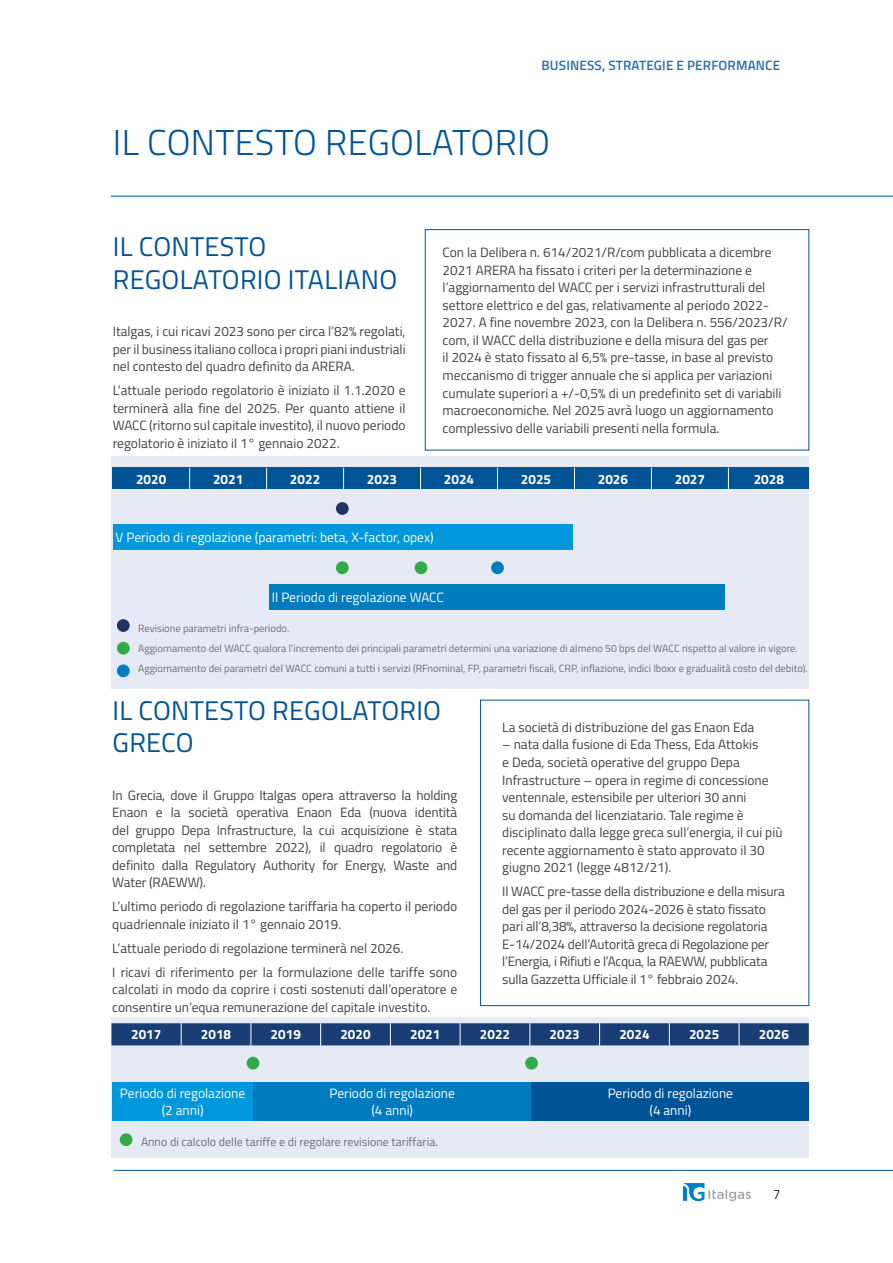
<style>
.page{position:relative;width:893px;height:1263px;background:#fff}
.page>*{position:absolute;margin:0;border:0;box-sizing:border-box;transform-origin:0 0}
.t1{font:300 36px "Titillium";letter-spacing:.01em;color:#005496}
.t2{font:27px/32.4px "Titillium";letter-spacing:.01em;color:#005496}
.body_sx{font:13.5px/17.5px "Titillium";color:#424241}
.body{font:13.5px/17.5px "Titillium";color:#424241;text-align:justify}
.body_-10{font:13.5px/17.5px "Titillium";letter-spacing:-.01em;color:#424241;text-align:justify}
.t3{font:13.5px/17.5px "Titillium";color:#fff;text-align:center}
.t4{font:700 13.5px "Titillium";color:#fff}
.t5{font:600 13.5px "Titillium";letter-spacing:.01em;color:#2d6eaa}
.t6{font:300 13.5px "Titillium";color:#000}
.t7{font:12px "Titillium";color:#6f6e6e}
.t8{font:10.5px/20px "Titillium";color:#6f6e6e}
</style>
<div class="page">
<hr style="left:114px;top:1170px;width:779px;height:1px;background:#005496">
<svg style="left:683px;top:1183px;width:68px;height:18px"></svg>
<div style="left:111px;top:457px;width:698px;height:232px;background:#e6eaf5"></div>
<div style="left:111px;top:1017px;width:698px;height:140px;background:#e6eaf5"></div>
<hr style="left:111px;top:196px;width:782px;height:1px;background:#005496">
<div style="left:425px;top:229px;width:384px;height:221px;border:1px solid #005496"></div>
<div style="left:480px;top:700px;width:329px;height:306px;border:1px solid #005496"></div>
<div style="left:113px;top:468px;width:696px;height:21px;background:#005496"></div>
<svg style="left:189px;top:468px;width:1px;height:22px"></svg>
<svg style="left:266px;top:468px;width:1px;height:22px"></svg>
<svg style="left:343px;top:468px;width:1px;height:22px"></svg>
<svg style="left:420px;top:468px;width:1px;height:22px"></svg>
<svg style="left:497px;top:468px;width:1px;height:22px"></svg>
<svg style="left:574px;top:468px;width:1px;height:22px"></svg>
<svg style="left:651px;top:468px;width:1px;height:22px"></svg>
<svg style="left:728px;top:468px;width:1px;height:22px"></svg>
<div style="left:113px;top:524px;width:459px;height:25px;background:#0097dd"></div>
<div style="left:269px;top:584px;width:455px;height:26px;background:#007bc0"></div>
<div style="left:336px;top:502px;width:13px;height:13px;background:#1f3464;border-radius:50%"></div>
<div style="left:336px;top:561px;width:13px;height:13px;background:#31aa47;border-radius:50%"></div>
<div style="left:415px;top:561px;width:12px;height:13px;background:#31aa47;border-radius:50%"></div>
<div style="left:491px;top:561px;width:13px;height:13px;background:#007bc0;border-radius:50%"></div>
<div style="left:117px;top:619px;width:13px;height:13px;background:#1f3464;border-radius:50%"></div>
<div style="left:117px;top:642px;width:13px;height:13px;background:#31aa47;border-radius:50%"></div>
<div style="left:117px;top:664px;width:13px;height:13px;background:#007bc0;border-radius:50%"></div>
<svg style="left:111px;top:1023px;width:698px;height:22px;background:#1d4278"></svg>
<div style="left:112px;top:1082px;width:141px;height:38px;background:#0097dd"></div>
<div style="left:253px;top:1082px;width:278px;height:38px;background:#007bc0"></div>
<div style="left:531px;top:1082px;width:278px;height:38px;background:#005496"></div>
<div style="left:247px;top:1057px;width:12px;height:12px;background:#31aa47;border-radius:50%"></div>
<div style="left:525px;top:1057px;width:13px;height:12px;background:#31aa47;border-radius:50%"></div>
<div style="left:120px;top:1133px;width:12px;height:13px;background:#31aa47;border-radius:50%"></div>
<p class="t5" style="left:542px;top:55px;width:240px">BUSINESS, STRATEGIE E PERFORMANCE</p>
<h2 class="t1" style="left:113px;top:116px;width:439px">IL CONTESTO REGOLATORIO</h2>
<h3 class="t2" style="left:113px;top:229px;width:286px">IL CONTESTO<br>REGOLATORIO ITALIANO</h3>
<p class="body" style="left:113px;top:322px;width:294px">Italgas, i cui ricavi 2023 sono per circa l’82% regolati, per il business italiano colloca i propri piani industriali nel contesto del quadro definito da ARERA.</p>
<p class="body" style="left:113px;top:381px;width:294px">L’attuale periodo regolatorio è iniziato il 1.1.2020 e terminerà alla fine del 2025. Per quanto attiene il WACC (ritorno sul capitale investito), il nuovo periodo regolatorio è iniziato il 1° gennaio 2022.</p>
<p class="body_sx" style="left:443px;top:243px;width:346px">Con la Delibera n. 614/2021/R/com pubblicata a dicembre 2021 ARERA ha fissato i criteri per la determinazione e l’aggiornamento del WACC per i servizi infrastrutturali del settore elettrico e del gas, relativamente al periodo 2022- 2027. A fine novembre 2023, con la Delibera n. 556/2023/R/ com, il WACC della distribuzione e della misura del gas per<br>il 2024 è stato fissato al 6,5% pre-tasse, in base al previsto meccanismo di trigger annuale che si applica per variazioni cumulate superiori a +/-0,5% di un predefinito set di variabili macroeconomiche. Nel 2025 avrà luogo un aggiornamento complessivo delle variabili presenti nella formula.</p>
<p class="t4" style="left:136px;top:469px;width:32px">2020</p>
<p class="t4" style="left:213px;top:469px;width:32px">2021</p>
<p class="t4" style="left:290px;top:469px;width:32px">2022</p>
<p class="t4" style="left:367px;top:469px;width:32px">2023</p>
<p class="t4" style="left:444px;top:469px;width:32px">2024</p>
<p class="t4" style="left:521px;top:469px;width:32px">2025</p>
<p class="t4" style="left:598px;top:469px;width:32px">2026</p>
<p class="t4" style="left:675px;top:469px;width:32px">2027</p>
<p class="t4" style="left:754px;top:469px;width:32px">2028</p>
<p class="t3" style="left:116px;top:527px;width:320px">V Periodo di regolazione (parametri: beta, X-factor, opex)</p>
<p class="t3" style="left:272px;top:588px;width:173px">Il Periodo di regolazione WACC</p>
<p class="t8" style="left:138px;top:618px;width:671px">Revisione parametri infra-periodo.<br>Aggiornamento del WACC qualora l’incremento dei principali parametri determini una variazione di almeno 50 bps del WACC rispetto al valore in vigore.<br>Aggiornamento dei parametri del WACC comuni a tutti i servizi (RFnominal, FP, parametri fiscali, CRP, inflazione, indici Iboxx e gradualità costo del debito).</p>
<h3 class="t2" style="left:112px;top:693px;width:330px">IL CONTESTO REGOLATORIO<br>GRECO</h3>
<p class="body_-10" style="left:112px;top:785px;width:347px">In Grecia, dove il Gruppo Italgas opera attraverso la holding Enaon e la società operativa Enaon Eda (nuova identità del gruppo Depa Infrastructure, la cui acquisizione è stata completata nel settembre 2022), il quadro regolatorio è definito dalla Regulatory Authority for Energy, Waste and Water (RAEWW).</p>
<p class="body" style="left:112px;top:897px;width:347px">L’ultimo periodo di regolazione tariffaria ha coperto il periodo quadriennale iniziato il 1° gennaio 2019.</p>
<p class="body" style="left:112px;top:939px;width:293px">L’attuale periodo di regolazione terminerà nel 2026.</p>
<p class="body" style="left:112px;top:963px;width:346px">I ricavi di riferimento per la formulazione delle tariffe sono calcolati in modo da coprire i costi sostenuti dall’operatore e consentire un’equa remunerazione del capitale investito.</p>
<p class="body_sx" style="left:502px;top:718px;width:254px">La società di distribuzione del gas Enaon Eda</p>
<p class="body_sx" style="left:502px;top:735px;width:282px">– nata dalla fusione di Eda Thess, Eda Attokis<br>e Deda, società operative del gruppo Depa Infrastructure – opera in regime di concessione ventennale, estensibile per ulteriori 30 anni<br>su domanda del licenziatario. Tale regime è disciplinato dalla legge greca sull’energia, il cui più recente aggiornamento è stato approvato il 30 giugno 2021 (legge 4812/21).</p>
<p class="body_sx" style="left:502px;top:882px;width:284px">Il WACC pre-tasse della distribuzione e della misura del gas per il periodo 2024-2026 è stato fissato pari all’8,38%, attraverso la decisione regolatoria E-14/2024 dell’Autorità greca di Regolazione per l’Energia, i Rifiuti e l’Acqua, la RAEWW, pubblicata sulla Gazzetta Ufficiale il 1° febbraio 2024.</p>
<p class="t4" style="left:131px;top:1024px;width:32px">2017</p>
<p class="t4" style="left:201px;top:1024px;width:32px">2018</p>
<p class="t4" style="left:271px;top:1024px;width:32px">2019</p>
<p class="t4" style="left:340px;top:1024px;width:32px">2020</p>
<p class="t4" style="left:410px;top:1024px;width:32px">2021</p>
<p class="t4" style="left:480px;top:1024px;width:32px">2022</p>
<p class="t4" style="left:550px;top:1024px;width:32px">2023</p>
<p class="t4" style="left:619px;top:1024px;width:32px">2024</p>
<p class="t4" style="left:689px;top:1024px;width:32px">2025</p>
<p class="t4" style="left:759px;top:1024px;width:32px">2026</p>
<p class="t3" style="left:120px;top:1083px;width:127px">Periodo di regolazione (2 anni)</p>
<p class="t3" style="left:330px;top:1083px;width:127px">Periodo di regolazione (4 anni)</p>
<p class="t3" style="left:608px;top:1083px;width:127px">Periodo di regolazione (4 anni)</p>
<p class="t7" style="left:141px;top:1133px;width:298px">Anno di calcolo delle tariffe e di regolare revisione tariffaria.</p>
<p class="t6" style="left:773px;top:1184px;width:9px">7</p>
</div>
